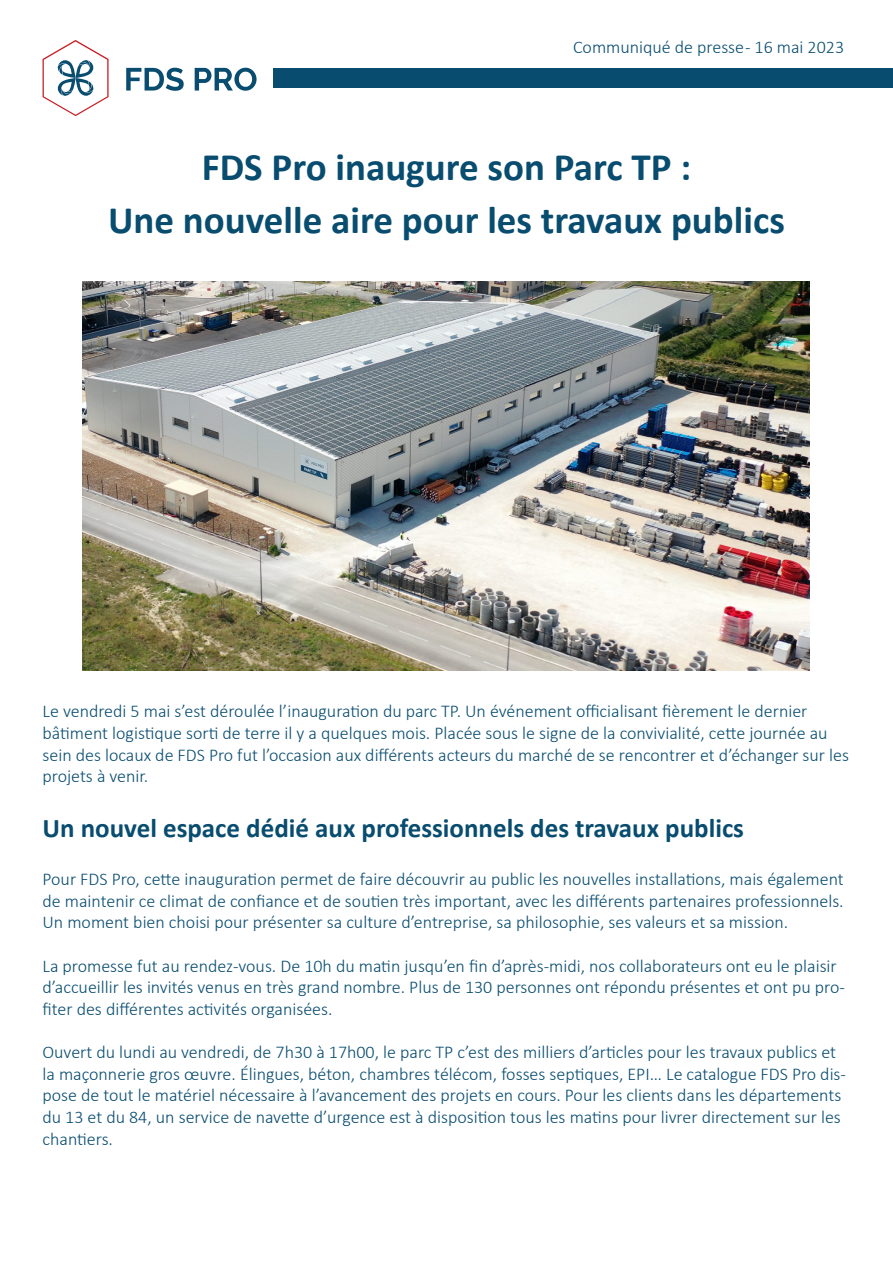
<style>
.page{position:relative;width:893px;height:1263px;background:#fff}
.page>*{position:absolute;margin:0;border:0;box-sizing:border-box;transform-origin:0 0}
.t1{font:700 39px "Calibri";color:#084c6f}
.t2{font:700 27px "Calibri";color:#084c6f}
.t3{font:300 18px/21.6px "Calibri";color:#084c6f}
</style>
<div class="page">
<div style="left:274px;top:68px;width:619px;height:20px;background:#084c6f"></div>
<svg style="left:126px;top:68px;width:58px;height:23px"></svg>
<svg style="left:195px;top:68px;width:62px;height:23px"></svg>
<svg style="left:43px;top:40px;width:66px;height:76px"></svg>
<img style="left:82px;top:281px;width:727px;height:390px">
<p class="t3" style="left:573px;top:36px;width:273px">Communiqué de presse - 16 mai 2023</p>
<p class="t1" style="left:202px;top:140px;width:491px">FDS Pro inaugure son Parc TP :</p>
<p class="t1" style="left:108px;top:192px;width:678px">Une nouvelle aire pour les travaux publics</p>
<p class="t3" style="left:43px;top:700px;width:808px">Le vendredi 5 mai s’est déroulée l’inauguration du parc TP. Un événement officialisant fièrement le dernier bâtiment logistique sorti de terre il y a quelques mois. Placée sous le signe de la convivialité, cette journée au sein des locaux de FDS Pro fut l’occasion aux différents acteurs du marché de se rencontrer et d’échanger sur les projets à venir.</p>
<p class="t2" style="left:43px;top:809px;width:703px">Un nouvel espace dédié aux professionnels des travaux publics</p>
<p class="t3" style="left:43px;top:868px;width:803px;text-align:justify">Pour FDS Pro, cette inauguration permet de faire découvrir au public les nouvelles installations, mais également de maintenir ce climat de confiance et de soutien très important, avec les différents partenaires professionnels.<br>Un moment bien choisi pour présenter sa culture d’entreprise, sa philosophie, ses valeurs et sa mission.</p>
<p class="t3" style="left:43px;top:955px;width:804px">La promesse fut au rendez-vous. De 10h du matin jusqu’en fin d’après-midi, nos collaborateurs ont eu le plaisir d’accueillir les invités venus en très grand nombre. Plus de 130 personnes ont répondu présentes et ont pu pro&shy;fiter des différentes activités organisées.</p>
<p class="t3" style="left:43px;top:1041px;width:805px">Ouvert du lundi au vendredi, de 7h30 à 17h00, le parc TP c’est des milliers d’articles pour les travaux publics et la maçonnerie gros œuvre. Élingues, béton, chambres télécom, fosses septiques, EPI… Le catalogue FDS Pro dis&shy;pose de tout le matériel nécessaire à l’avancement des projets en cours. Pour les clients dans les départements du 13 et du 84, un service de navette d’urgence est à disposition tous les matins pour livrer directement sur les chantiers.</p>
</div>
